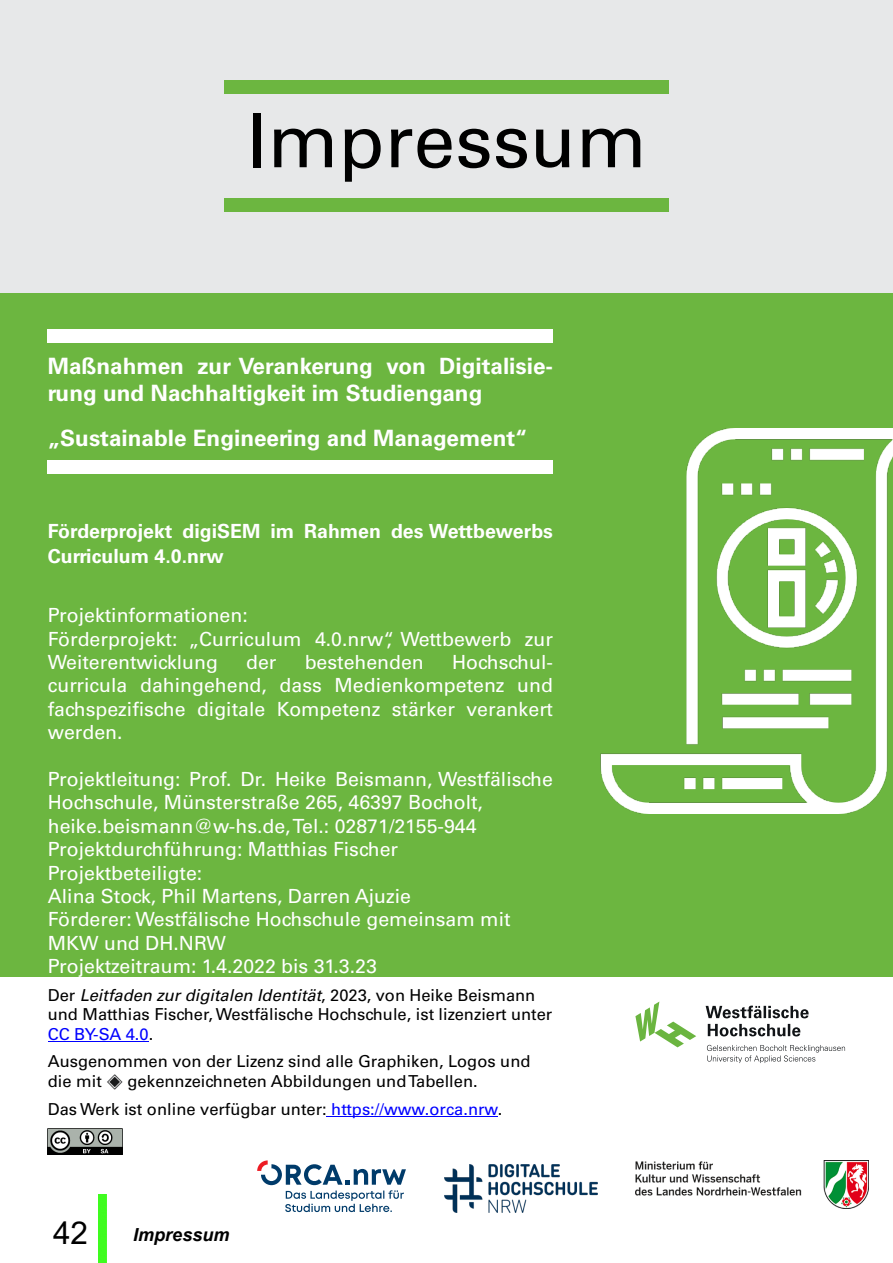
<style>
.page{position:relative;width:893px;height:1263px;background:#fff}
.page>*{position:absolute;margin:0;border:0;box-sizing:border-box;transform-origin:0 0}
.t1{font:75px "Univers LT Std";color:#000}
.t2{font:31.5px "Arial";color:#000}
.t3{font:700 22.5px/27px "Univers LT Std";color:#fff}
.t4{font:19.5px/23.4px "Univers LT Std";color:#fff}
.t5{font:700 19.5px/25.2px "Univers LT Std";color:#fff}
.t6{font:italic 700 18px "Arial";color:#000}
.t7{font:16.5px/19.8px "Univers LT Std";color:#000}
.s1{font-style:italic}
.s2{color:#00f}
.s3{font-family:"Malgun Gothic";color:#18191a}
</style>
<div class="page">
<div style="left:0;top:292px;width:893px;height:685px;background:#6cb640"></div>
<img style="left:98px;top:1195px;width:8px;height:68px">
<div style="left:0;top:0;width:893px;height:292px;background:#e7e8e9"></div>
<div style="left:224px;top:81px;width:445px;height:13px;background:#6cb640"></div>
<div style="left:224px;top:199px;width:445px;height:13px;background:#6cb640"></div>
<div style="left:48px;top:330px;width:505px;height:13px;background:#fff"></div>
<div style="left:48px;top:460px;width:505px;height:14px;background:#fff"></div>
<hr style="left:48px;top:1041px;width:101px;height:1px;background:#00f">
<hr style="left:327px;top:1116px;width:171px;height:1px;background:#00f">
<img style="left:600px;top:428px;width:293px;height:386px">
<svg style="left:708px;top:1024px;width:92px;height:12px"></svg>
<svg style="left:706px;top:1005px;width:103px;height:13px"></svg>
<svg style="left:635px;top:1001px;width:61px;height:46px"></svg>
<svg style="left:707px;top:1045px;width:138px;height:18px"></svg>
<img style="left:48px;top:1128px;width:75px;height:27px">
<img style="left:635px;top:1160px;width:234px;height:48px">
<img style="left:444px;top:1164px;width:153px;height:48px">
<svg style="left:257px;top:1160px;width:149px;height:52px"></svg>
<h1 class="t1" style="left:247px;top:113px;width:401px">Impressum</h1>
<p class="t3" style="left:48px;top:355px;width:507px">Maßnahmen zur Verankerung von Digitalisie&shy;rung und Nachhaltigkeit im Studiengang</p>
<p class="t3" style="left:48px;top:427px;width:482px">„Sustainable Engineering and Management“</p>
<p class="t5" style="left:48px;top:521px;width:507px">Förderprojekt digiSEM im Rahmen des Wettbewerbs<br>Curriculum 4.0.nrw</p>
<p class="t4" style="left:48px;top:606px;width:507px">Projektinformationen:<br>Förderprojekt: „Curriculum 4.0.nrw“, Wettbewerb zur<br>Weiterentwicklung</p>
<p class="t4" style="left:48px;top:653px;width:507px;text-align:justify;text-indent:404px">Hochschul&shy;curricula dahingehend, dass Medienkompetenz und fachspezifische digitale Kompetenz stärker verankert werden.</p>
<p class="t4" style="left:48px;top:770px;width:507px">Projektleitung: Prof. Dr. Heike Beismann, Westfälische Hochschule, Münsterstraße 265, 46397 Bocholt, heike.beismann@w-hs.de, Tel.: 02871/2155-944<br>Projektdurchführung: Matthias Fischer Projektbeteiligte:<br>Alina Stock, Phil Martens, Darren Ajuzie<br>Förderer: Westfälische Hochschule gemeinsam mit MKW und DH.NRW<br>Projektzeitraum: 1.4.2022 bis 31.3.23</p>
<p class="t7" style="left:48px;top:987px;width:506px">Der <span class="s1">Leitfaden zur digitalen Identität</span>, 2023, von Heike Beismann und Matthias Fischer, Westfälische Hochschule, ist lizenziert unter<br><span class="s2">CC BY-SA 4.0</span>.</p>
<p class="t7" style="left:48px;top:1054px;width:484px">Ausgenommen von der Lizenz sind alle Graphiken, Logos und die mit <span class="s3">◈</span> gekennzeichneten Abbildungen und Tabellen.</p>
<p class="t7" style="left:48px;top:1101px;width:456px">Das Werk ist online verfügbar unter: <span class="s2">https://www.orca.nrw</span>.</p>
<p class="t4" style="left:246px;top:653px;width:32px">der</p>
<p class="t4" style="left:305px;top:653px;width:121px">bestehenden</p>
<h2 class="t2" style="left:53px;top:1221px;width:37px">42</h2>
<p class="t6" style="left:133px;top:1228px;width:98px">Impressum</p>
</div>
